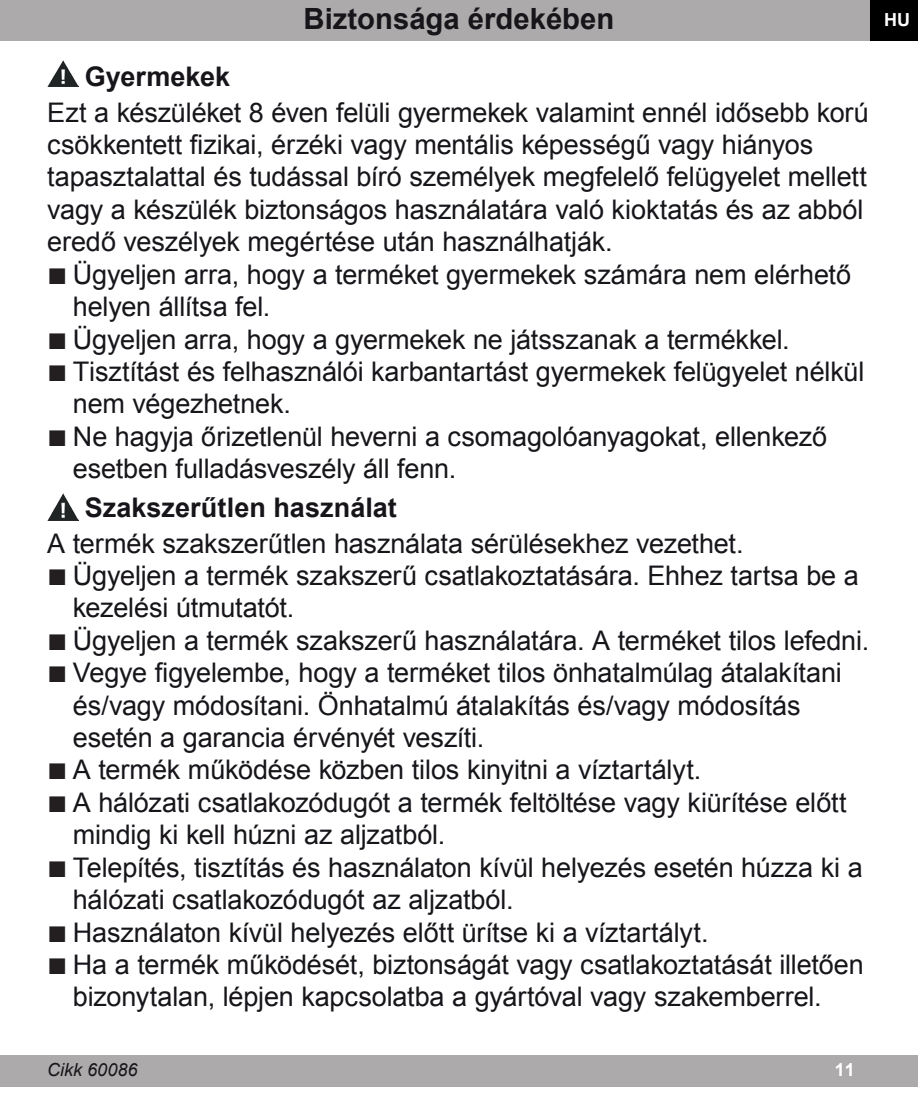
<style>
.page{position:relative;width:918px;height:1109px;background:#fff}
.page>*{position:absolute;margin:0;border:0;box-sizing:border-box;transform-origin:0 0}
.t1{font:700 29.25px "Arial";color:#17151a}
.t2{font:27px/32.4px "Arial";letter-spacing:-.005em;color:#17151a}
.t3{font:700 27px "Arial";color:#17151a}
.t4{font:italic 18px "Arial";color:#17151a}
.t5{font:700 18px "Arial";color:#fff}
.s1{font-size:33.75px;color:#231f20}
</style>
<div class="page">
<div style="left:0;top:0;width:917px;height:41px;background:#adaaab"></div>
<div style="left:870px;top:0;width:47px;height:41px;background:#000001"></div>
<div style="left:0;top:1055px;width:917px;height:32px;background:#adaaab"></div>
<img style="left:47px;top:60px;width:31px;height:27px">
<img style="left:48px;top:494px;width:30px;height:26px">
<p class="t1" style="left:303px;top:-1px;width:312px">Biztonsága érdekében</p>
<p class="t3" style="left:85px;top:59px;width:147px">Gyermekek</p>
<p class="t2" style="left:47px;top:96px;width:823px">Ezt a készüléket 8 éven felüli gyermekek valamint ennél idősebb korú csökkentett fizikai, érzéki vagy mentális képességű vagy hiányos tapasztalattal és tudással bíró személyek megfelelő felügyelet mellett vagy a készülék biztonságos használatára való kioktatás és az abból eredő veszélyek megértése után használhatják.</p>
<p class="t2" style="left:73px;top:258px;width:779px;text-indent:-26px"><span class="s1">■</span> Ügyeljen arra, hogy a terméket gyermekek számára nem elérhető helyen állítsa fel.</p>
<p class="t2" style="left:47px;top:323px;width:743px"><span class="s1">■</span> Ügyeljen arra, hogy a gyermekek ne játsszanak a termékkel.</p>
<p class="t2" style="left:73px;top:355px;width:792px;text-indent:-26px"><span class="s1">■</span> Tisztítást és felhasználói karbantartást gyermekek felügyelet nélkül nem végezhetnek.</p>
<p class="t2" style="left:73px;top:420px;width:755px;text-indent:-26px"><span class="s1">■</span> Ne hagyja őrizetlenül heverni a csomagolóanyagokat, ellenkező esetben fulladásveszély áll fenn.</p>
<p class="t3" style="left:85px;top:489px;width:313px">Szakszerűtlen használat</p>
<p class="t2" style="left:47px;top:527px;width:697px">A termék szakszerűtlen használata sérülésekhez vezethet.</p>
<p class="t2" style="left:73px;top:559px;width:787px;text-indent:-26px"><span class="s1">■</span> Ügyeljen a termék szakszerű csatlakoztatására. Ehhez tartsa be a kezelési útmutatót.</p>
<p class="t2" style="left:47px;top:624px;width:823px"><span class="s1">■</span> Ügyeljen a termék szakszerű használatára. A terméket tilos lefedni.</p>
<p class="t2" style="left:73px;top:657px;width:770px;text-indent:-26px"><span class="s1">■</span> Vegye figyelembe, hogy a terméket tilos önhatalmúlag átalakítani és/vagy módosítani. Önhatalmú átalakítás és/vagy módosítás esetén a garancia érvényét veszíti.</p>
<p class="t2" style="left:47px;top:754px;width:655px"><span class="s1">■</span> A termék működése közben tilos kinyitni a víztartályt.</p>
<p class="t2" style="left:73px;top:786px;width:775px;text-indent:-26px"><span class="s1">■</span> A hálózati csatlakozódugót a termék feltöltése vagy kiürítése előtt mindig ki kell húzni az aljzatból.</p>
<p class="t2" style="left:73px;top:851px;width:791px;text-indent:-26px"><span class="s1">■</span> Telepítés, tisztítás és használaton kívül helyezés esetén húzza ki a hálózati csatlakozódugót az aljzatból.</p>
<p class="t2" style="left:47px;top:916px;width:662px"><span class="s1">■</span> Használaton kívül helyezés előtt ürítse ki a víztartályt.</p>
<p class="t2" style="left:73px;top:948px;width:792px;text-indent:-26px"><span class="s1">■</span> Ha a termék működését, biztonságát vagy csatlakoztatását illetően bizonytalan, lépjen kapcsolatba a gyártóval vagy szakemberrel.</p>
<p class="t5" style="left:884px;top:7px;width:27px">HU</p>
<p class="t4" style="left:47px;top:1058px;width:92px">Cikk 60086</p>
<p class="t5" style="left:834px;top:1058px;width:22px">11</p>
</div>
